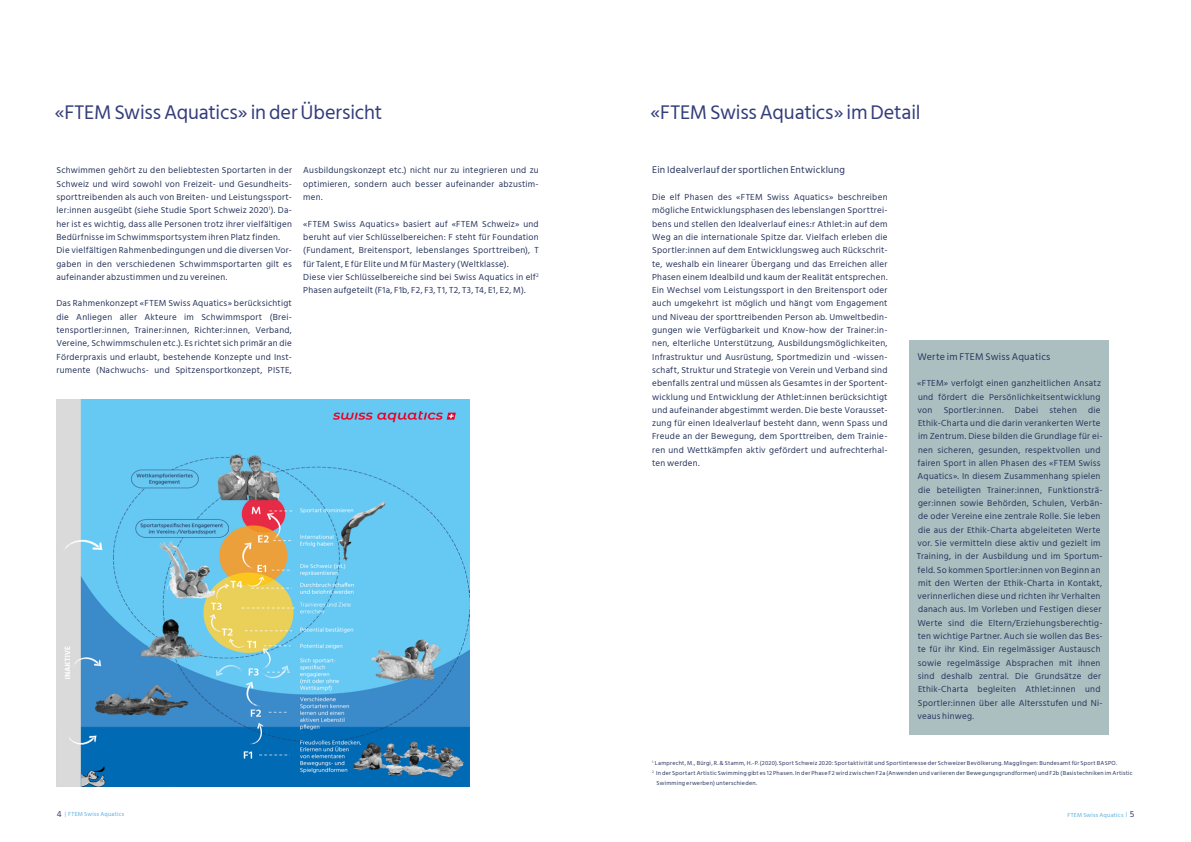
<style>
.page{position:relative;width:1191px;height:842px;background:#fff}
.page>*{position:absolute;margin:0;border:0;box-sizing:border-box;transform-origin:0 0}
.t1{font:20.2px "Hind";letter-spacing:-.01em;color:#333d7b}
.t2{font:10px "Hind";letter-spacing:.02em;color:#29365e}
.t3{font:9px/13.3px "Hind";letter-spacing:.03em;color:#29365e;text-align:justify}
.t4{font:6px "Hind";letter-spacing:.045em;color:#29365e}
.t5{font:6px "Hind";letter-spacing:.04em;color:#58b0e2}
.s1{font-size:9px;color:#333d7b}
</style>
<div class="page">
<img style="left:57px;top:399px;width:412px;height:387px">
<div style="left:909px;top:340px;width:200px;height:395px;background:#abbfc0"></div>
<h1 class="t1" style="left:55px;top:99px;width:329px">«FTEM Swiss Aquatics» in der Übersicht</h1>
<p class="t3" style="left:56px;top:164px;width:237px;text-align:left">Schwimmen gehört zu den beliebtesten Sportarten in der Schweiz und wird sowohl von Freizeit- und Gesundheits&shy;sporttreibenden als auch von Breiten- und Leistungssport&shy;ler:innen ausgeübt (siehe Studie Sport Schweiz 2020<sup>1</sup>). Da&shy;her ist es wichtig, dass alle Personen trotz ihrer vielfältigen Bedürfnisse im Schwimmsportsystem ihren Platz finden.<br>Die vielfältigen Rahmenbedingungen und die diversen Vor&shy;gaben in den verschiedenen Schwimmsportarten gilt es aufeinander abzustimmen und zu vereinen.</p>
<p class="t3" style="left:56px;top:297px;width:237px">Das Rahmenkonzept «FTEM Swiss Aquatics» berücksichtigt die Anliegen aller Akteure im Schwimmsport (Brei&shy;tensportler:innen, Trainer:innen, Richter:innen, Verband, Vereine, Schwimmschulen etc.). Es richtet sich primär an die Förderpraxis und erlaubt, bestehende Konzepte und Inst&shy;rumente (Nachwuchs- und Spitzensportkonzept, PISTE,</p>
<p class="t3" style="left:303px;top:164px;width:237px">Ausbildungskonzept etc.) nicht nur zu integrieren und zu optimieren, sondern auch besser aufeinander abzustim&shy;men.</p>
<p class="t3" style="left:303px;top:217px;width:237px;text-align:left">«FTEM Swiss Aquatics» basiert auf «FTEM Schweiz» und beruht auf vier Schlüsselbereichen: F steht für Foundation (Fundament, Breitensport, lebenslanges Sporttreiben), T für Talent, E für Elite und M für Mastery (Weltklasse).<br>Diese vier Schlüsselbereiche sind bei Swiss Aquatics in elf<sup>2<br></sup>Phasen aufgeteilt (F1a, F1b, F2, F3, T1, T2, T3, T4, E1, E2, M).</p>
<h1 class="t1" style="left:650px;top:99px;width:272px">«FTEM Swiss Aquatics» im Detail</h1>
<p class="t2" style="left:652px;top:163px;width:194px">Ein Idealverlauf der sportlichen Entwicklung</p>
<p class="t3" style="left:652px;top:191px;width:237px">Die elf Phasen des «FTEM Swiss Aquatics» beschreiben mögliche Entwicklungsphasen des lebenslangen Sporttrei&shy;bens und stellen den Idealverlauf eines:r Athlet:in auf dem Weg an die internationale Spitze dar. Vielfach erleben die Sportler:innen auf dem Entwicklungsweg auch Rückschrit&shy;te, weshalb ein linearer Übergang und das Erreichen aller Phasen einem Idealbild und kaum der Realität entsprechen.<br>Ein Wechsel vom Leistungssport in den Breitensport oder auch umgekehrt ist möglich und hängt vom Engagement und Niveau der sporttreibenden Person ab. Umweltbedin&shy;gungen wie Verfügbarkeit und Know-how der Trainer:in&shy;nen, elterliche Unterstützung, Ausbildungsmöglichkeiten, Infrastruktur und Ausrüstung, Sportmedizin und -wissen&shy;schaft, Struktur und Strategie von Verein und Verband sind ebenfalls zentral und müssen als Gesamtes in der Sportent&shy;wicklung und Entwicklung der Athlet:innen berücksichtigt und aufeinander abgestimmt werden. Die beste Vorausset&shy;zung für einen Idealverlauf besteht dann, wenn Spass und Freude an der Bewegung, dem Sporttreiben, dem Trainie&shy;ren und Wettkämpfen aktiv gefördert und aufrechterhal&shy;ten werden.</p>
<p class="t2" style="left:917px;top:350px;width:134px">Werte im FTEM Swiss Aquatics</p>
<p class="t3" style="left:917px;top:377px;width:185px">«FTEM» verfolgt einen ganzheitlichen Ansatz und fördert die Persönlichkeitsentwicklung von</p>
<p class="t3" style="left:917px;top:404px;width:187px;text-align:left;text-indent:171px">die Ethik-Charta und die darin verankerten Werte im Zentrum. Diese bilden die Grundlage für ei&shy;nen sicheren, gesunden, respektvollen und fairen Sport in allen Phasen des «FTEM Swiss Aquatics». In diesem Zusammenhang spielen die beteiligten Trainer:innen, Funktionsträ&shy;ger:innen sowie Behörden, Schulen, Verbän&shy;de oder Vereine eine zentrale Rolle. Sie leben die aus der Ethik-Charta abgeleiteten Werte vor. Sie vermitteln diese aktiv und gezielt im Training, in der Ausbildung und im Sportum&shy;feld. So kommen Sportler:innen von Beginn an mit den Werten der Ethik-Charta in Kontakt, verinnerlichen diese und richten ihr Verhalten danach aus. Im Vorleben und Festigen dieser Werte sind die Eltern/Erziehungsberechtig&shy;ten wichtige Partner. Auch sie wollen das Bes&shy;te für ihr Kind. Ein regelmässiger Austausch sowie regelmässige Absprachen mit ihnen sind deshalb zentral. Die Grundsätze der Ethik-Charta begleiten Athlet:innen und Sportler:innen über alle Altersstufen und Ni&shy;veaus hinweg.</p>
<p class="t3" style="left:943px;top:404px;width:61px">Sportler:innen.</p>
<p class="t3" style="left:1015px;top:404px;width:25px">Dabei</p>
<p class="t3" style="left:1049px;top:404px;width:29px">stehen</p>
<p class="t4" style="left:652px;top:759px;width:466px"><sup>1</sup> Lamprecht, M., Bürgi, R. &amp; Stamm, H.-P. (2020).Sport Schweiz 2020: Sportaktivität und Sportinteresse der Schweizer Bevölkerung. Magglingen: Bundesamt für Sport BASPO.</p>
<p class="t4" style="left:652px;top:769px;width:482px"><sup>2</sup> In der Sportart Artistic Swimming gibt es 12 Phasen. In der Phase F2 wird zwischen F2a (Anwenden und variieren der Bewegungsgrundformen) und F2b (Basistechniken im Artistic</p>
<p class="t4" style="left:656px;top:779px;width:102px">Swimming erwerben) unterschieden.</p>
<p class="t5" style="left:57px;top:810px;width:69px"><span class="s1">4</span> | FTEM Swiss Aquatics</p>
<p class="t5" style="left:1067px;top:811px;width:68px">FTEM Swiss Aquatics | <span class="s1">5</span></p>
</div>
